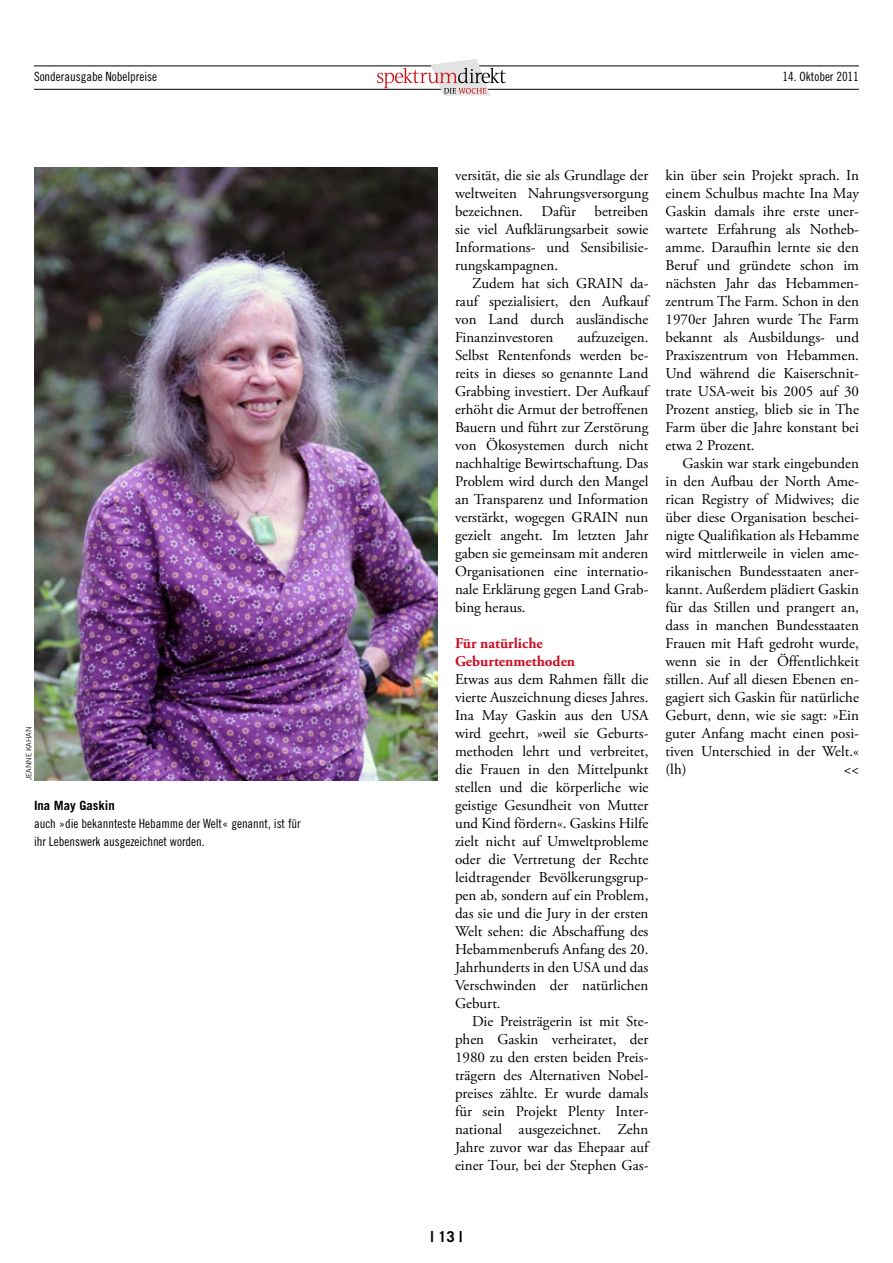
<style>
.page{position:relative;width:893px;height:1263px;background:#fff}
.page>*{position:absolute;margin:0;border:0;box-sizing:border-box;transform-origin:0 0}
.t1{font:15px/18px "Adobe Garamond Pro";color:#010005;text-align:justify}
.t2{font:700 15px/18px "Adobe Garamond Pro";color:#cd0e22}
.t3{font:700 15px "Trade Gothic";color:#000}
.t4{font:12.75px/18px "Trade Gothic Cond Eighteen";color:#010005}
.t5{font:12.75px "Trade Gothic Cond Eighteen";color:#000}
.t6{font:700 12.75px "Trade Gothic";color:#010005}
.t7{font:300 7.5px "Trade Gothic";color:#010005}
</style>
<div class="page">
<hr style="left:34px;top:66px;width:825px;height:1px;background:#000">
<hr style="left:34px;top:89px;width:825px;height:1px;background:#000">
<svg style="left:377px;top:59px;width:129px;height:37px"></svg>
<img style="left:34px;top:168px;width:404px;height:612px">
<p class="t5" style="left:34px;top:69px;width:125px">Sonderausgabe Nobelpreise</p>
<p class="t5" style="left:782px;top:69px;width:78px">14. Oktober 2011</p>
<p class="t7" style="left:24px;top:780px;width:54px;rotate:-90deg">Jeanne Kahan</p>
<p class="t6" style="left:34px;top:798px;width:82px">Ina May Gaskin</p>
<p class="t4" style="left:34px;top:814px;width:268px">auch »die bekannteste Hebamme der Welt« genannt, ist für ihr Lebenswerk ausgezeichnet worden.</p>
<p class="t1" style="left:455px;top:167px;width:195px">versität, die sie als Grundlage der weltweiten Nahrungsversorgung bezeichnen. Dafür betreiben sie viel Aufklärungsarbeit sowie Informations- und Sensibilisie&shy;rungskampagnen.</p>
<p class="t1" style="left:455px;top:275px;width:195px;text-indent:17px">Zudem hat sich GRAIN da&shy;rauf spezialisiert, den Aufkauf von Land durch ausländische Finanzinvestoren</p>
<p class="t1" style="left:455px;top:329px;width:195px;text-indent:122px">aufzuzeigen.<br>Selbst Rentenfonds werden be&shy;reits in dieses so genannte Land Grabbing investiert. Der Aufkauf erhöht die Armut der betroffenen Bauern und führt zur Zerstörung von Ökosystemen durch nicht nachhaltige Bewirtschaftung. Das Problem wird durch den Mangel an Transparenz und Information verstärkt, wogegen GRAIN nun gezielt angeht. Im letzten Jahr gaben sie gemeinsam mit anderen Organisationen eine internatio&shy;nale Erklärung gegen Land Grab&shy;bing heraus.</p>
<p class="t2" style="left:455px;top:635px;width:122px">Für natürliche<br>Geburtenmethoden</p>
<p class="t1" style="left:455px;top:671px;width:195px">Etwas aus dem Rahmen fällt die vierte Auszeichnung dieses Jahres.<br>Ina May Gaskin aus den USA wird geehrt, »weil sie Geburts&shy;methoden lehrt und verbreitet, die Frauen in den Mittelpunkt stellen und die körperliche wie geistige Gesundheit von Mutter und Kind fördern«. Gaskins Hilfe zielt nicht auf Umweltprobleme oder die Vertretung der Rechte leidtragender Bevölkerungsgrup&shy;pen ab, sondern auf ein Problem, das sie und die Jury in der ersten Welt sehen: die Abschaffung des Hebammenberufs Anfang des 20.<br>Jahrhunderts in den USA und das Verschwinden der natürlichen Geburt.</p>
<p class="t1" style="left:455px;top:1013px;width:195px;text-indent:17px">Die Preisträgerin ist mit Ste&shy;phen Gaskin verheiratet, der 1980 zu den ersten beiden Preis&shy;trägern des Alternativen Nobel&shy;preises zählte. Er wurde damals für sein Projekt Plenty Inter&shy;national ausgezeichnet. Zehn Jahre zuvor war das Ehepaar auf einer Tour, bei der Stephen Gas-</p>
<p class="t1" style="left:665px;top:167px;width:195px">kin über sein Projekt sprach. In einem Schulbus machte Ina May Gaskin damals ihre erste uner&shy;wartete Erfahrung als Notheb&shy;amme. Daraufhin lernte sie den Beruf und gründete schon im nächsten Jahr das Hebammen&shy;zentrum The Farm. Schon in den 1970er Jahren wurde The Farm bekannt als Ausbildungs- und Praxiszentrum von Hebammen.<br>Und während die Kaiserschnit&shy;trate USA-weit bis 2005 auf 30<br>Prozent anstieg, blieb sie in The Farm über die Jahre konstant bei etwa 2 Prozent.</p>
<p class="t1" style="left:665px;top:455px;width:195px;text-indent:17px">Gaskin war stark eingebunden in den Aufbau der North Ame&shy;rican Registry of Midwives; die über diese Organisation beschei&shy;nigte Qualifikation als Hebamme wird mittlerweile in vielen ame&shy;rikanischen Bundesstaaten aner&shy;kannt. Außerdem plädiert Gaskin für das Stillen und prangert an, dass in manchen Bundesstaaten Frauen mit Haft gedroht wurde, wenn sie in der Öffentlichkeit stillen. Auf all diesen Ebenen en&shy;gagiert sich Gaskin für natürliche Geburt, denn, wie sie sagt: »Ein guter Anfang macht einen posi&shy;tiven Unterschied in der Welt.« (lh)</p>
<p class="t1" style="left:844px;top:761px;width:16px">&lt;&lt;</p>
<p class="t3" style="left:431px;top:1227px;width:33px">| 13 |</p>
</div>
